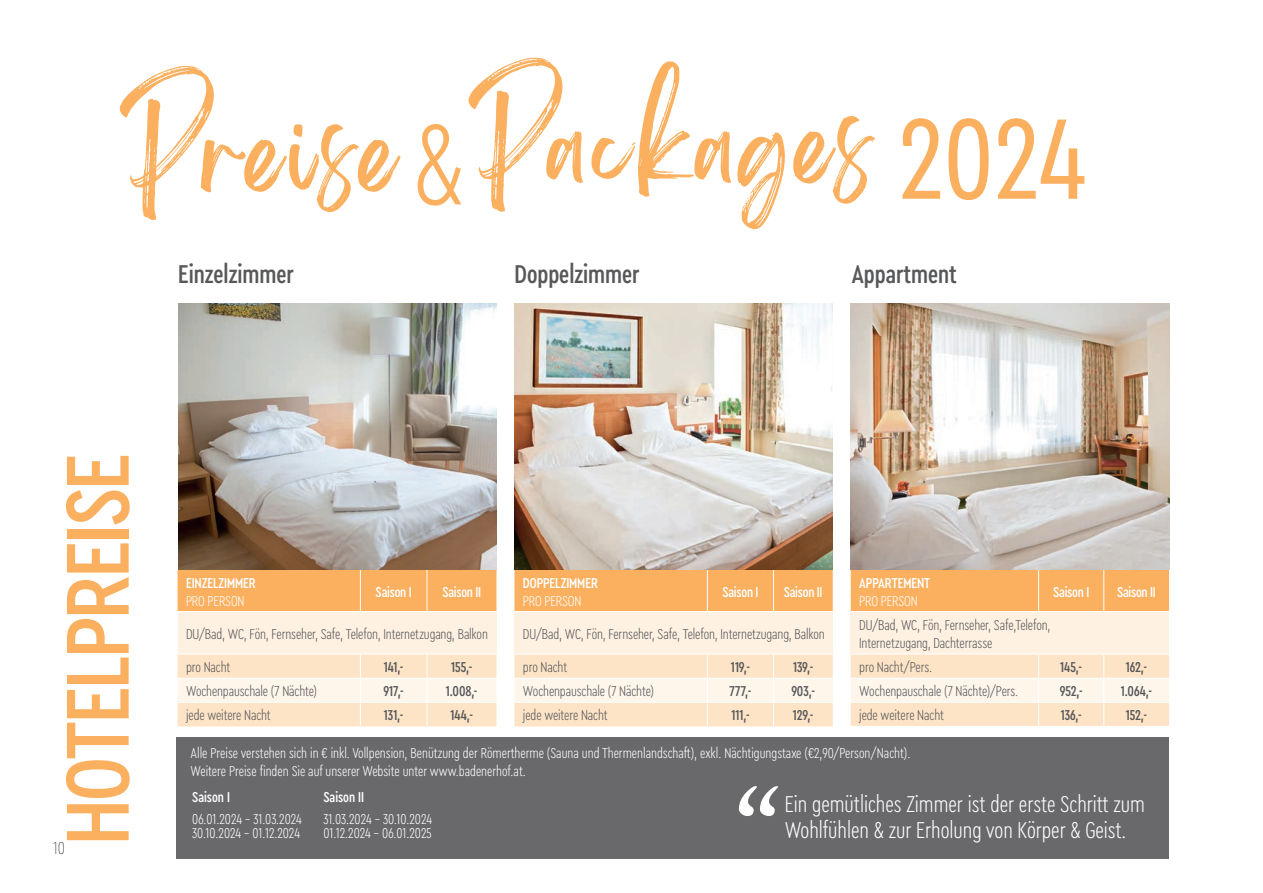
<style>
.page{position:relative;width:1263px;height:893px;background:#fff}
.page>*{position:absolute;margin:0;border:0;box-sizing:border-box;transform-origin:0 0}
.Subline{font:120px "Cera Condensed Pro";color:#fab05f}
.Headline_1__weiß{font:300 120px "Cera Condensed Pro";color:#fab05f}
.Headline_1_weiß_Brightwall{font:96px "Brightwall";letter-spacing:.035em;color:#fab05f}
.t1{font:500 93.45px "Cera Condensed Pro";letter-spacing:-.02em;color:#fab05f}
.t2{font:500 27px "Cera Condensed Pro";color:#57585a}
.Zitat2{font:300 24px/25.5px "Cera Condensed Pro";color:#fff}
.t3{font:100 18px "Cera Condensed Pro";color:#3e3e3f}
.t4{font:300 15px/18px "Cera Condensed Pro";letter-spacing:-.005em;color:#57585a}
.t5{font:300 15px/13.5px "Cera Condensed Pro";color:#fff}
.t6{font:500 15px "Cera Condensed Pro";letter-spacing:-.01em;color:#fff}
.t7{font:500 15px "Cera Condensed Pro";letter-spacing:-.01em;color:#57585a}
</style>
<div class="page">
<div style="left:178px;top:569px;width:318px;height:42px;background:#fab05f"></div>
<div style="left:178px;top:612px;width:318px;height:42px;background:#fef1e2"></div>
<hr style="left:360px;top:569px;width:1px;height:42px;background:#fff">
<hr style="left:427px;top:569px;width:1px;height:42px;background:#fff">
<svg style="left:178px;top:654px;width:318px;height:72px;background:#feead4"></svg>
<div style="left:514px;top:569px;width:319px;height:42px;background:#fab05f"></div>
<div style="left:514px;top:612px;width:319px;height:42px;background:#fef1e2"></div>
<hr style="left:707px;top:569px;width:1px;height:42px;background:#fff">
<hr style="left:773px;top:569px;width:1px;height:42px;background:#fff">
<svg style="left:514px;top:654px;width:319px;height:72px;background:#feead4"></svg>
<div style="left:851px;top:569px;width:318px;height:42px;background:#fab05f"></div>
<div style="left:851px;top:612px;width:318px;height:42px;background:#fef1e2"></div>
<hr style="left:1038px;top:569px;width:1px;height:42px;background:#fff">
<hr style="left:1103px;top:569px;width:1px;height:42px;background:#fff">
<svg style="left:851px;top:654px;width:318px;height:72px;background:#feead4"></svg>
<img style="left:178px;top:303px;width:318px;height:266px">
<img style="left:514px;top:303px;width:319px;height:266px">
<img style="left:851px;top:303px;width:318px;height:266px">
<div style="left:176px;top:737px;width:993px;height:122px;background:#69696c"></div>
<svg style="left:739px;top:786px;width:39px;height:30px"></svg>
<p class="Headline_1_weiß_Brightwall" style="left:119px;top:119px;width:278px">Preise</p>
<p class="Headline_1_weiß_Brightwall" style="left:468px;top:111px;width:406px">Packages</p>
<p class="Headline_1__weiß" style="left:413px;top:84px;width:52px">&amp;</p>
<p class="Subline" style="left:898px;top:79px;width:189px">2024</p>
<p class="t2" style="left:178px;top:256px;width:117px">Einzelzimmer</p>
<p class="t2" style="left:514px;top:256px;width:127px">Doppelzimmer</p>
<p class="t2" style="left:852px;top:256px;width:106px">Appartment</p>
<p class="t1" style="left:35px;top:845px;width:393px;rotate:-90deg">HOTELPREISE</p>
<p class="t3" style="left:53px;top:836px;width:13px">10</p>
<p class="t6" style="left:186px;top:573px;width:71px">EINZELZIMMER</p>
<p class="t5" style="left:186px;top:593px;width:60px">PRO PERSON</p>
<p class="t6" style="left:376px;top:582px;width:38px">Saison I</p>
<p class="t6" style="left:442px;top:582px;width:40px">Saison II</p>
<p class="t4" style="left:186px;top:624px;width:303px">DU/Bad, WC, Fön, Fernseher, Safe, Telefon, Internetzugang, Balkon</p>
<p class="t4" style="left:186px;top:658px;width:46px">pro Nacht</p>
<p class="t7" style="left:384px;top:657px;width:21px">141,-</p>
<p class="t7" style="left:451px;top:657px;width:23px">155,-</p>
<p class="t4" style="left:186px;top:682px;width:133px">Wochenpauschale (7 Nächte)</p>
<p class="t7" style="left:384px;top:681px;width:22px">917,-</p>
<p class="t7" style="left:446px;top:681px;width:33px">1.008,-</p>
<p class="t4" style="left:186px;top:706px;width:86px">jede weitere Nacht</p>
<p class="t7" style="left:384px;top:705px;width:21px">131,-</p>
<p class="t7" style="left:450px;top:705px;width:24px">144,-</p>
<p class="t6" style="left:523px;top:573px;width:76px">DOPPELZIMMER</p>
<p class="t5" style="left:523px;top:593px;width:60px">PRO PERSON</p>
<p class="t6" style="left:722px;top:582px;width:38px">Saison I</p>
<p class="t6" style="left:784px;top:582px;width:40px">Saison II</p>
<p class="t4" style="left:523px;top:624px;width:303px">DU/Bad, WC, Fön, Fernseher, Safe, Telefon, Internetzugang, Balkon</p>
<p class="t4" style="left:523px;top:658px;width:46px">pro Nacht</p>
<p class="t7" style="left:731px;top:657px;width:20px">119,-</p>
<p class="t7" style="left:793px;top:657px;width:22px">139,-</p>
<p class="t4" style="left:523px;top:682px;width:133px">Wochenpauschale (7 Nächte)</p>
<p class="t7" style="left:730px;top:681px;width:23px">777,-</p>
<p class="t7" style="left:791px;top:681px;width:25px">903,-</p>
<p class="t4" style="left:523px;top:706px;width:86px">jede weitere Nacht</p>
<p class="t7" style="left:731px;top:705px;width:20px">111,-</p>
<p class="t7" style="left:793px;top:705px;width:22px">129,-</p>
<p class="t6" style="left:859px;top:573px;width:73px">APPARTEMENT</p>
<p class="t5" style="left:859px;top:593px;width:60px">PRO PERSON</p>
<p class="t6" style="left:1053px;top:582px;width:38px">Saison I</p>
<p class="t6" style="left:1117px;top:582px;width:40px">Saison II</p>
<p class="t4" style="left:859px;top:615px;width:193px">DU/Bad, WC, Fön, Fernseher, Safe,Telefon,<br>Internetzugang, Dachterrasse</p>
<p class="t4" style="left:859px;top:658px;width:74px">pro Nacht/Pers.</p>
<p class="t7" style="left:1060px;top:657px;width:23px">145,-</p>
<p class="t7" style="left:1126px;top:657px;width:23px">162,-</p>
<p class="t4" style="left:859px;top:682px;width:161px">Wochenpauschale (7 Nächte)/Pers.</p>
<p class="t7" style="left:1060px;top:681px;width:24px">952,-</p>
<p class="t7" style="left:1121px;top:681px;width:32px">1.064,-</p>
<p class="t4" style="left:859px;top:706px;width:86px">jede weitere Nacht</p>
<p class="t7" style="left:1061px;top:705px;width:23px">136,-</p>
<p class="t7" style="left:1126px;top:705px;width:23px">152,-</p>
<p class="t5" style="left:191px;top:745px;width:721px">Alle Preise verstehen sich in € inkl. Vollpension, Benützung der Römertherme (Sauna und Thermenlandschaft), exkl. Nächtigungstaxe (€2,90/Person/Nacht).</p>
<p class="t5" style="left:191px;top:764px;width:337px">Weitere Preise finden Sie auf unserer Website unter www.badenerhof.at.</p>
<p class="t6" style="left:323px;top:787px;width:42px">Saison II</p>
<p class="t5" style="left:323px;top:812px;width:110px">31.03.2024 - 30.10.2024<br>01.12.2024 - 06.01.2025</p>
<p class="t6" style="left:192px;top:787px;width:39px">Saison I</p>
<p class="t5" style="left:192px;top:812px;width:111px">06.01.2024 - 31.03.2024</p>
<p class="t5" style="left:192px;top:825px;width:109px">30.10.2024 - 01.12.2024</p>
<p class="Zitat2" style="left:785px;top:791px;width:361px">Ein gemütliches Zimmer ist der erste Schritt zum<br>Wohlfühlen &amp; zur Erholung von Körper &amp; Geist.</p>
</div>
